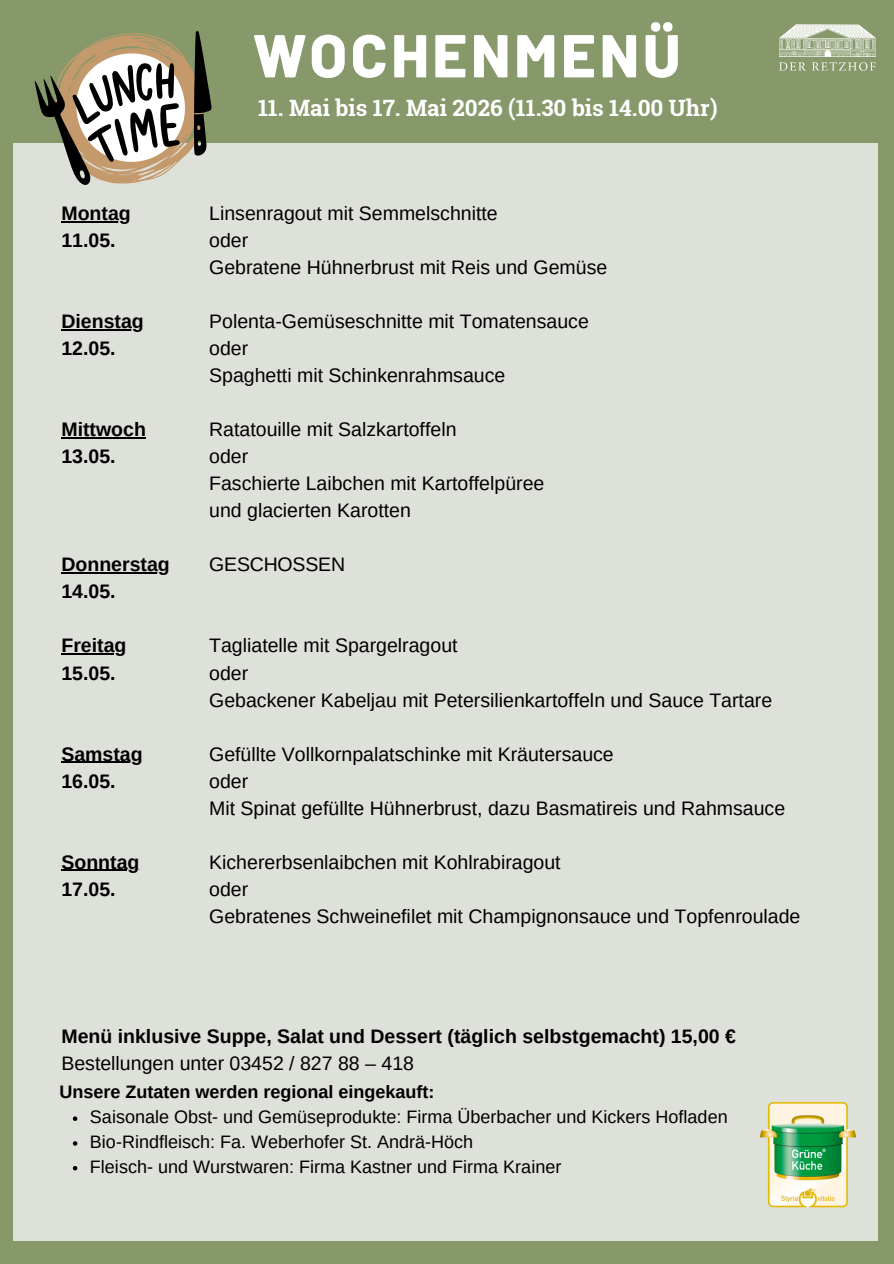
<style>
.page{position:relative;width:894px;height:1264px;background:#fff}
.page>*{position:absolute;margin:0;border:0;box-sizing:border-box;transform-origin:0 0}
.t1{font:800 60.45px "Barlow";letter-spacing:.06em;color:#fff}
.t2{font:700 22.5px "Roboto Slab";color:#fff}
.t3{font:19.5px/27px "Arimo";color:#000}
.t4{font:700 19.5px/27px "Arimo";color:#000}
.t5{font:18px/24.8px "Arimo";color:#000}
.t6{font:700 18px "Arimo";color:#000}
</style>
<div class="page">
<div style="left:0;top:0;width:893px;height:1263px;background:#87986b"></div>
<img style="left:779px;top:24px;width:98px;height:47px">
<div style="left:13px;top:143px;width:864px;height:1097px;background:#dee0da"></div>
<svg style="left:34px;top:31px;width:178px;height:154px"></svg>
<svg style="left:73px;top:1116px;width:4px;height:4px"></svg>
<svg style="left:73px;top:1141px;width:4px;height:4px"></svg>
<svg style="left:73px;top:1166px;width:4px;height:4px"></svg>
<img style="left:760px;top:1101px;width:94px;height:107px">
<hr style="left:61px;top:221px;width:70px;height:1px;background:#000">
<hr style="left:61px;top:329px;width:83px;height:1px;background:#000">
<hr style="left:61px;top:437px;width:85px;height:1px;background:#000">
<hr style="left:61px;top:572px;width:109px;height:1px;background:#000">
<hr style="left:61px;top:653px;width:65px;height:1px;background:#000">
<hr style="left:61px;top:761px;width:82px;height:1px;background:#000">
<hr style="left:61px;top:869px;width:78px;height:1px;background:#000">
<h1 class="t1" style="left:254px;top:17px;width:428px">WOCHENMENÜ</h1>
<p class="t4" style="left:61px;top:200px;width:71px">Montag<br>11.05.</p>
<p class="t4" style="left:61px;top:308px;width:84px">Dienstag<br>12.05.</p>
<p class="t4" style="left:61px;top:416px;width:86px">Mittwoch<br>13.05.</p>
<p class="t4" style="left:61px;top:551px;width:110px">Donnerstag<br>14.05.</p>
<p class="t4" style="left:61px;top:632px;width:67px">Freitag<br>15.05.</p>
<p class="t4" style="left:61px;top:740px;width:83px">Samstag<br>16.05.</p>
<p class="t4" style="left:61px;top:848px;width:79px">Sonntag<br>17.05.</p>
<p class="t2" style="left:258px;top:92px;width:461px">11. Mai bis 17. Mai 2026 (11.30 bis 14.00 Uhr)</p>
<p class="t3" style="left:209px;top:200px;width:399px">Linsenragout mit Semmelschnitte<br>oder<br>Gebratene Hühnerbrust mit Reis und Gemüse</p>
<p class="t3" style="left:209px;top:308px;width:381px">Polenta-Gemüseschnitte mit Tomatensauce oder<br>Spaghetti mit Schinkenrahmsauce</p>
<p class="t3" style="left:209px;top:416px;width:336px">Ratatouille mit Salzkartoffeln<br>oder<br>Faschierte Laibchen mit Kartoffelpüree und glacierten Karotten</p>
<p class="t3" style="left:209px;top:551px;width:137px">GESCHOSSEN</p>
<p class="t3" style="left:209px;top:632px;width:564px">Tagliatelle mit Spargelragout<br>oder<br>Gebackener Kabeljau mit Petersilienkartoffeln und Sauce Tartare</p>
<p class="t3" style="left:209px;top:740px;width:577px">Gefüllte Vollkornpalatschinke mit Kräutersauce<br>oder<br>Mit Spinat gefüllte Hühnerbrust, dazu Basmatireis und Rahmsauce</p>
<p class="t3" style="left:209px;top:848px;width:592px">Kichererbsenlaibchen mit Kohlrabiragout<br>oder<br>Gebratenes Schweinefilet mit Champignonsauce und Topfenroulade</p>
<p class="t4" style="left:61px;top:1022px;width:676px">Menü inklusive Suppe, Salat und Dessert (täglich selbstgemacht) 15,00 €</p>
<p class="t3" style="left:61px;top:1049px;width:354px">Bestellungen unter 03452 / 827 88 – 418</p>
<p class="t6" style="left:59px;top:1082px;width:376px">Unsere Zutaten werden regional eingekauft:</p>
<p class="t5" style="left:90px;top:1104px;width:639px">Saisonale Obst- und Gemüseprodukte: Firma Überbacher und Kickers Hofladen<br>Bio-Rindfleisch: Fa. Weberhofer St. Andrä-Höch<br>Fleisch- und Wurstwaren: Firma Kastner und Firma Krainer</p>
</div>
